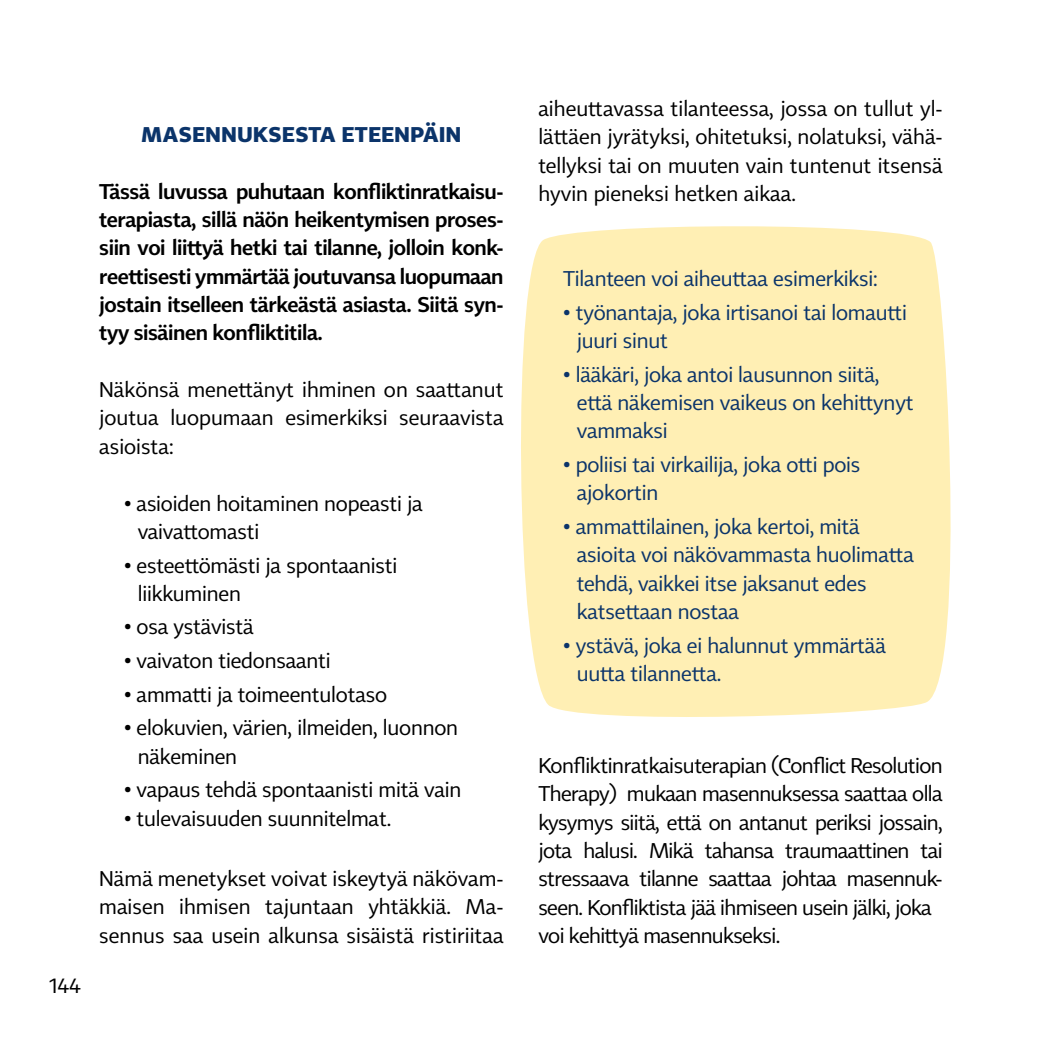
<style>
.page{position:relative;width:1042px;height:1042px;background:#fff}
.page>*{position:absolute;margin:0;border:0;box-sizing:border-box;transform-origin:0 0}
.t1{font:21px/28.3px "Tabac Sans";letter-spacing:-.01em;color:#000;text-align:justify}
.t2{font:21px/28.3px "Tabac Sans";letter-spacing:-.01em;color:#0b346a}
.t3{font:600 21px/28.3px "Tabac Sans";letter-spacing:-.02em;color:#000;text-align:justify}
.t4{font:21px "Tabac Sans";letter-spacing:-.03em;color:#000}
.t5{font:700 21px "Tabac Sans";letter-spacing:.03em;color:#0b346a}
</style>
<div class="page">
<div style="left:521px;top:226px;width:430px;height:491px;background:#ffefb4"></div>
<p class="t1" style="left:50px;top:971px;width:33px">144</p>
<h3 class="t5" style="left:142px;top:121px;width:321px">MASENNUKSESTA ETEENPÄIN</h3>
<p class="t3" style="left:99px;top:177px;width:406px">Tässä luvussa puhutaan konfliktinratkaisu&shy;terapiasta, sillä näön heikentymisen proses&shy;siin voi liittyä hetki tai tilanne, jolloin konk&shy;reettisesti ymmärtää joutuvansa luopumaan jostain itselleen tärkeästä asiasta. Siitä syn&shy;tyy sisäinen konfliktitila.</p>
<p class="t1" style="left:99px;top:376px;width:406px">Näkönsä menettänyt ihminen on saattanut joutua luopumaan esimerkiksi seuraavista asioista:</p>
<p class="t1" style="left:124px;top:489px;width:300px">• asioiden hoitaminen nopeasti ja</p>
<p class="t1" style="left:138px;top:517px;width:123px">vaivattomasti</p>
<p class="t1" style="left:124px;top:551px;width:275px">• esteettömästi ja spontaanisti</p>
<p class="t1" style="left:138px;top:579px;width:105px">liikkuminen</p>
<p class="t1" style="left:124px;top:613px;width:131px">• osa ystävistä</p>
<p class="t1" style="left:124px;top:647px;width:208px">• vaivaton tiedonsaanti</p>
<p class="t1" style="left:124px;top:680px;width:264px">• ammatti ja toimeentulotaso</p>
<p class="t1" style="left:138px;top:714px;width:322px;text-indent:-14px">• elokuvien, värien, ilmeiden, luonnon näkeminen</p>
<p class="t1" style="left:124px;top:776px;width:339px">• vapaus tehdä spontaanisti mitä vain</p>
<p class="t1" style="left:124px;top:804px;width:269px">• tulevaisuuden suunnitelmat.</p>
<p class="t1" style="left:99px;top:864px;width:406px">Nämä menetykset voivat iskeytyä näkövam&shy;maisen ihmisen tajuntaan yhtäkkiä. Ma&shy;sennus saa usein alkunsa sisäistä ristiriitaa</p>
<p class="t1" style="left:538px;top:95px;width:406px">aiheuttavassa tilanteessa, jossa on tullut yl&shy;lättäen jyrätyksi, ohitetuksi, nolatuksi, vähä&shy;tellyksi tai on muuten vain tuntenut itsensä hyvin pieneksi hetken aikaa.</p>
<p class="t2" style="left:563px;top:265px;width:316px">Tilanteen voi aiheuttaa esimerkiksi:</p>
<p class="t2" style="left:577px;top:298px;width:332px;text-indent:-14px">• työnantaja, joka irtisanoi tai lomautti juuri sinut</p>
<p class="t2" style="left:563px;top:360px;width:318px">• lääkäri, joka antoi lausunnon siitä,</p>
<p class="t2" style="left:577px;top:389px;width:338px">että näkemisen vaikeus on kehittynyt vammaksi</p>
<p class="t2" style="left:563px;top:451px;width:299px">• poliisi tai virkailija, joka otti pois</p>
<p class="t2" style="left:577px;top:479px;width:83px">ajokortin</p>
<p class="t2" style="left:563px;top:513px;width:298px">• ammattilainen, joka kertoi, mitä</p>
<p class="t2" style="left:577px;top:541px;width:338px">asioita voi näkövammasta huolimatta tehdä, vaikkei itse jaksanut edes</p>
<p class="t2" style="left:577px;top:598px;width:164px">katsettaan nostaa</p>
<p class="t2" style="left:577px;top:631px;width:310px;text-indent:-14px">• ystävä, joka ei halunnut ymmärtää uutta tilannetta.</p>
<p class="t1" style="left:538px;top:751px;width:406px">Konfliktinratkaisuterapian (Conflict Resolution Therapy) mukaan masennuksessa saattaa olla kysymys siitä, että on antanut periksi jossain, jota halusi. Mikä tahansa traumaattinen tai stressaava tilanne saattaa johtaa masennuk&shy;seen. Konfliktista jää ihmiseen usein jälki, joka</p>
<p class="t4" style="left:538px;top:923px;width:243px">voi kehittyä masennukseksi.</p>
</div>
